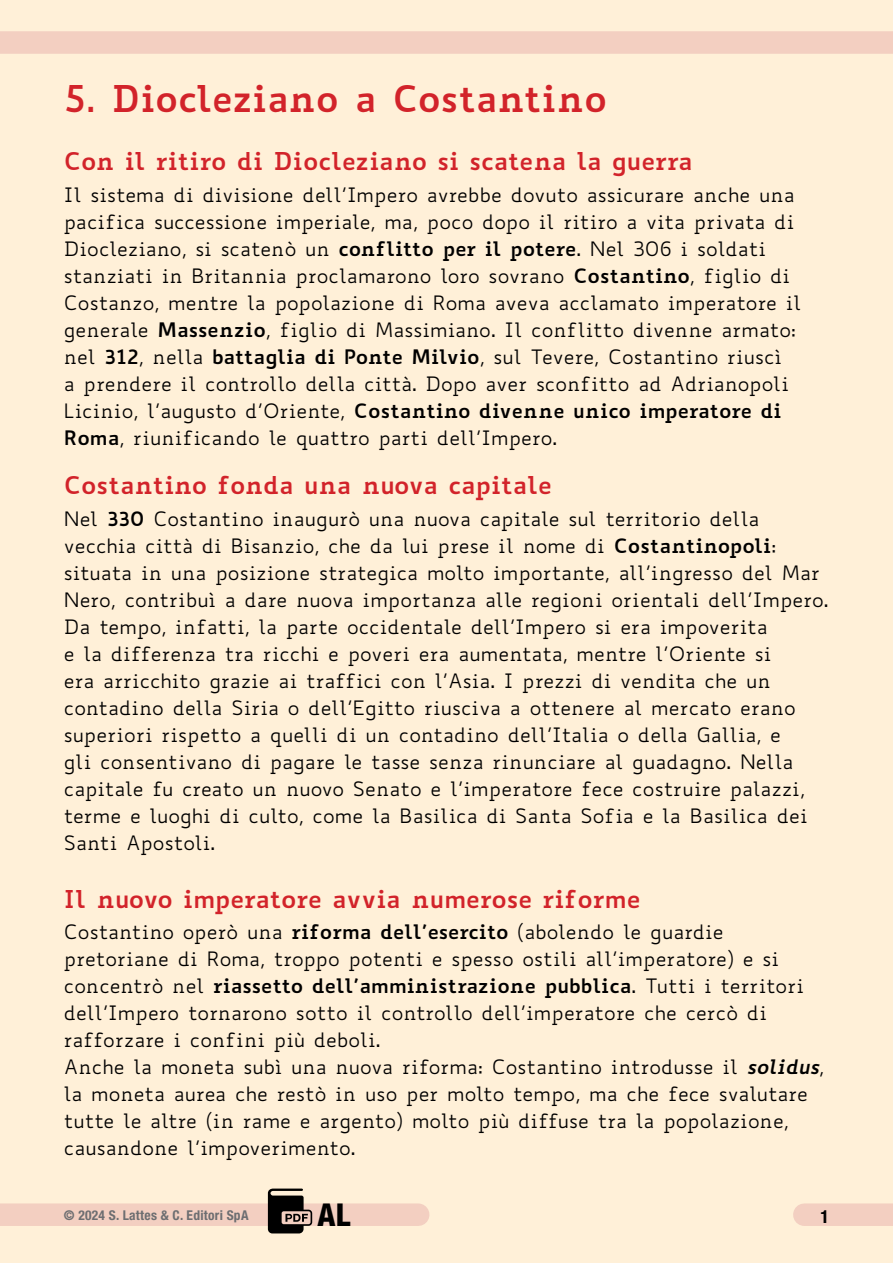
<style>
.page{position:relative;width:893px;height:1263px;background:#fff0d8}
.page>*{position:absolute;margin:0;border:0;box-sizing:border-box;transform-origin:0 0}
.t1{font:700 36px "Biancoenero";letter-spacing:-.01em;color:#d2232a}
.t2{font:800 condensed 31.5px "Helvetica Neue LT Std";color:#000}
.t3{font:700 24px "Biancoenero";color:#d2232a}
.t4{font:19.5px/27px "Biancoenero";color:#000}
.t5{font:700 condensed 18px "Helvetica Neue LT Std";color:#000}
.t6{font:700 condensed 13.5px "Helvetica Neue LT Std";letter-spacing:.02em;color:#6d6e71}
.s1{font-weight:700}
.s2{font-weight:700;font-style:italic}
</style>
<div class="page">
<div style="left:0;top:1203px;width:418px;height:23px;background:#f3cfc1"></div>
<div style="left:0;top:31px;width:893px;height:23px;background:#f3cfc1"></div>
<div style="left:804px;top:1203px;width:89px;height:23px;background:#f3cfc1"></div>
<svg style="left:268px;top:1188px;width:44px;height:45px"></svg>
<h1 class="t1" style="left:64px;top:67px;width:545px">5. Diocleziano a Costantino</h1>
<p class="t3" style="left:64px;top:140px;width:630px">Con il ritiro di Diocleziano si scatena la guerra</p>
<p class="t4" style="left:64px;top:181px;width:739px">Il sistema di divisione dell’Impero avrebbe dovuto assicurare anche una pacifica successione imperiale, ma, poco dopo il ritiro a vita privata di Diocleziano, si scatenò un <span class="s1">conflitto per il potere</span>. Nel 306 i soldati stanziati in Britannia proclamarono loro sovrano <span class="s1">Costantino</span>, figlio di Costanzo, mentre la popolazione di Roma aveva acclamato imperatore il generale <span class="s1">Massenzio</span>, figlio di Massimiano. Il conflitto divenne armato: nel <span class="s1">312</span>, nella <span class="s1">battaglia di Ponte Milvio</span>, sul Tevere, Costantino riuscì<br>a prendere il controllo della città. Dopo aver sconfitto ad Adrianopoli Licinio, l’augusto d’Oriente, <span class="s1">Costantino divenne unico imperatore di Roma</span>, riunificando le quattro parti dell’Impero.</p>
<p class="t3" style="left:64px;top:464px;width:490px">Costantino fonda una nuova capitale</p>
<p class="t4" style="left:64px;top:505px;width:766px">Nel <span class="s1">330</span> Costantino inaugurò una nuova capitale sul territorio della vecchia città di Bisanzio, che da lui prese il nome di <span class="s1">Costantinopoli</span>: situata in una posizione strategica molto importante, all’ingresso del Mar Nero, contribuì a dare nuova importanza alle regioni orientali dell’Impero.<br>Da tempo, infatti, la parte occidentale dell’Impero si era impoverita<br>e la differenza tra ricchi e poveri era aumentata, mentre l’Oriente si<br>era arricchito grazie ai traffici con l’Asia. I prezzi di vendita che un contadino della Siria o dell’Egitto riusciva a ottenere al mercato erano superiori rispetto a quelli di un contadino dell’Italia o della Gallia, e<br>gli consentivano di pagare le tasse senza rinunciare al guadagno. Nella capitale fu creato un nuovo Senato e l’imperatore fece costruire palazzi, terme e luoghi di culto, come la Basilica di Santa Sofia e la Basilica dei Santi Apostoli.</p>
<p class="t3" style="left:64px;top:878px;width:578px">Il nuovo imperatore avvia numerose riforme</p>
<p class="t4" style="left:64px;top:918px;width:762px">Costantino operò una <span class="s1">riforma dell’esercito</span> (abolendo le guardie pretoriane di Roma, troppo potenti e spesso ostili all’imperatore) e si concentrò nel <span class="s1">riassetto dell’amministrazione pubblica</span>. Tutti i territori dell’Impero tornarono sotto il controllo dell’imperatore che cercò di rafforzare i confini più deboli.<br>Anche la moneta subì una nuova riforma: Costantino introdusse il <span class="s2">solidus</span>, la moneta aurea che restò in uso per molto tempo, ma che fece svalutare tutte le altre (in rame e argento) molto più diffuse tra la popolazione, causandone l’impoverimento.</p>
<p class="t6" style="left:64px;top:1206px;width:186px">© 2024 S. Lattes &amp; C. Editori SpA</p>
<h2 class="t2" style="left:318px;top:1195px;width:34px">AL</h2>
<p class="t5" style="left:820px;top:1206px;width:10px">1</p>
</div>
